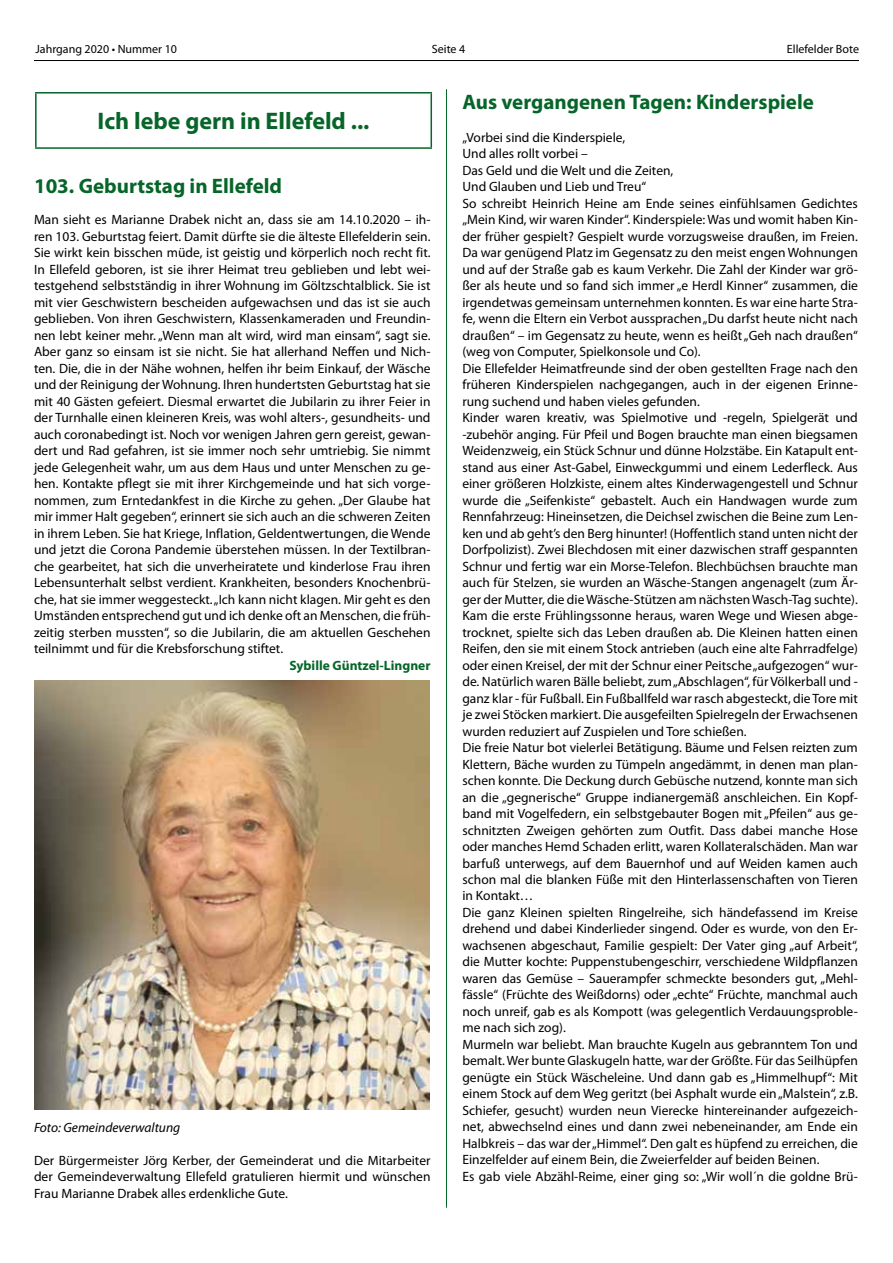
<style>
.page{position:relative;width:893px;height:1263px;background:#fff}
.page>*{position:absolute;margin:0;border:0;box-sizing:border-box;transform-origin:0 0}
.t1{font:700 24px "Myriad Pro";color:#066528}
.t2{font:700 21px "Myriad Pro";color:#066528}
.t3{font:13.5px/16.5px "Myriad Pro";color:#000;text-align:justify}
.t4{font:italic 13.5px "Myriad Pro";color:#000}
.t5{font:700 13.5px "Myriad Pro";color:#066528}
.t6{font:12px "Myriad Pro";color:#000}
</style>
<div class="page">
<hr style="left:34px;top:60px;width:825px;height:1px;background:#000">
<hr style="left:446px;top:89px;width:1px;height:1119px;background:#066528">
<hr style="left:35px;top:92px;width:397px;height:2px;background:#066528">
<hr style="left:35px;top:94px;width:2px;height:53px;background:#066528">
<hr style="left:431px;top:94px;width:1px;height:53px;background:#066528">
<hr style="left:35px;top:147px;width:397px;height:2px;background:#066528">
<img style="left:34px;top:680px;width:395px;height:429px">
<p class="t6" style="left:36px;top:42px;width:143px">Jahrgang 2020 • Nummer 10</p>
<p class="t6" style="left:432px;top:42px;width:35px">Seite 4</p>
<p class="t6" style="left:787px;top:42px;width:74px">Ellefelder Bote</p>
<h2 class="t2" style="left:462px;top:88px;width:353px">Aus vergangenen Tagen: Kinderspiele</h2>
<p class="t3" style="left:462px;top:129px;width:397px;text-align:left">„Vorbei sind die Kinderspiele,<br>Und alles rollt vorbei –<br>Das Geld und die Welt und die Zeiten,<br>Und Glauben und Lieb und Treu“<br>So schreibt Heinrich Heine am Ende seines einfühlsamen Gedichtes „Mein Kind, wir waren Kinder“. Kinderspiele: Was und womit haben Kin&shy;der früher gespielt? Gespielt wurde vorzugsweise draußen, im Freien.<br>Da war genügend Platz im Gegensatz zu den meist engen Wohnungen und auf der Straße gab es kaum Verkehr. Die Zahl der Kinder war grö&shy;ßer als heute und so fand sich immer „e Herdl Kinner“ zusammen, die irgendetwas gemeinsam unternehmen konnten. Es war eine harte Stra&shy;fe, wenn die Eltern ein Verbot aussprachen „Du darfst heute nicht nach draußen“ – im Gegensatz zu heute, wenn es heißt „Geh nach draußen“ (weg von Computer, Spielkonsole und Co).<br>Die Ellefelder Heimatfreunde sind der oben gestellten Frage nach den früheren Kinderspielen nachgegangen, auch in der eigenen Erinne&shy;rung suchend und haben vieles gefunden.<br>Kinder waren kreativ, was Spielmotive und -regeln, Spielgerät und -zubehör anging. Für Pfeil und Bogen brauchte man einen biegsamen Weidenzweig, ein Stück Schnur und dünne Holzstäbe. Ein Katapult ent&shy;stand aus einer Ast-Gabel, Einweckgummi und einem Lederfleck. Aus einer größeren Holzkiste, einem altes Kinderwagengestell und Schnur wurde die „Seifenkiste“ gebastelt. Auch ein Handwagen wurde zum Rennfahrzeug: Hineinsetzen, die Deichsel zwischen die Beine zum Len&shy;ken und ab geht’s den Berg hinunter! (Hoffentlich stand unten nicht der Dorfpolizist). Zwei Blechdosen mit einer dazwischen straff gespannten Schnur und fertig war ein Morse-Telefon. Blechbüchsen brauchte man auch für Stelzen, sie wurden an Wäsche-Stangen angenagelt (zum Är&shy;ger der Mutter, die die Wäsche-Stützen am nächsten Wasch-Tag suchte).<br>Kam die erste Frühlingssonne heraus, waren Wege und Wiesen abge&shy;trocknet, spielte sich das Leben draußen ab. Die Kleinen hatten einen Reifen, den sie mit einem Stock antrieben (auch eine alte Fahrradfelge) oder einen Kreisel, der mit der Schnur einer Peitsche „aufgezogen“ wur&shy;de. Natürlich waren Bälle beliebt, zum „Abschlagen“, für Völkerball und - ganz klar - für Fußball. Ein Fußballfeld war rasch abgesteckt, die Tore mit je zwei Stöcken markiert. Die ausgefeilten Spielregeln der Erwachsenen wurden reduziert auf Zuspielen und Tore schießen.<br>Die freie Natur bot vielerlei Betätigung. Bäume und Felsen reizten zum Klettern, Bäche wurden zu Tümpeln angedämmt, in denen man plan&shy;schen konnte. Die Deckung durch Gebüsche nutzend, konnte man sich an die „gegnerische“ Gruppe indianergemäß anschleichen. Ein Kopf&shy;band mit Vogelfedern, ein selbstgebauter Bogen mit „Pfeilen“ aus ge&shy;schnitzten Zweigen gehörten zum Outfit. Dass dabei manche Hose oder manches Hemd Schaden erlitt, waren Kollateralschäden. Man war barfuß unterwegs, auf dem Bauernhof und auf Weiden kamen auch schon mal die blanken Füße mit den Hinterlassenschaften von Tieren in Kontakt…<br>Die ganz Kleinen spielten Ringelreihe, sich händefassend im Kreise drehend und dabei Kinderlieder singend. Oder es wurde, von den Er&shy;wachsenen abgeschaut, Familie gespielt: Der Vater ging „auf Arbeit“, die Mutter kochte: Puppenstubengeschirr, verschiedene Wildpflanzen waren das Gemüse – Sauerampfer schmeckte besonders gut, „Mehl&shy;fässle“ (Früchte des Weißdorns) oder „echte“ Früchte, manchmal auch noch unreif, gab es als Kompott (was gelegentlich Verdauungsproble&shy;me nach sich zog).<br>Murmeln war beliebt. Man brauchte Kugeln aus gebranntem Ton und bemalt. Wer bunte Glaskugeln hatte, war der Größte. Für das Seilhüpfen genügte ein Stück Wäscheleine. Und dann gab es „Himmelhupf“: Mit einem Stock auf dem Weg geritzt (bei Asphalt wurde ein „Malstein“, z.B.<br>Schiefer, gesucht) wurden neun Vierecke hintereinander aufgezeich&shy;net, abwechselnd eines und dann zwei nebeneinander, am Ende ein Halbkreis – das war der „Himmel“. Den galt es hüpfend zu erreichen, die Einzelfelder auf einem Bein, die Zweierfelder auf beiden Beinen.<br>Es gab viele Abzähl-Reime, einer ging so: „Wir woll´n die goldne Brü-</p>
<h1 class="t1" style="left:98px;top:106px;width:273px">Ich lebe gern in Ellefeld ...</h1>
<h2 class="t2" style="left:34px;top:172px;width:250px">103. Geburtstag in Ellefeld</h2>
<p class="t3" style="left:34px;top:211px;width:398px">Man sieht es Marianne Drabek nicht an, dass sie am 14.10.2020 – ih&shy;ren 103. Geburtstag feiert. Damit dürfte sie die älteste Ellefelderin sein.<br>Sie wirkt kein bisschen müde, ist geistig und körperlich noch recht fit.<br>In Ellefeld geboren, ist sie ihrer Heimat treu geblieben und lebt wei&shy;testgehend selbstständig in ihrer Wohnung im Göltzschtalblick. Sie ist mit vier Geschwistern bescheiden aufgewachsen und das ist sie auch geblieben. Von ihren Geschwistern, Klassenkameraden und Freundin&shy;nen lebt keiner mehr. „Wenn man alt wird, wird man einsam“, sagt sie.<br>Aber ganz so einsam ist sie nicht. Sie hat allerhand Neffen und Nich&shy;ten. Die, die in der Nähe wohnen, helfen ihr beim Einkauf, der Wäsche und der Reinigung der Wohnung. Ihren hundertsten Geburtstag hat sie mit 40 Gästen gefeiert. Diesmal erwartet die Jubilarin zu ihrer Feier in der Turnhalle einen kleineren Kreis, was wohl alters-, gesundheits- und auch coronabedingt ist. Noch vor wenigen Jahren gern gereist, gewan&shy;dert und Rad gefahren, ist sie immer noch sehr umtriebig. Sie nimmt jede Gelegenheit wahr, um aus dem Haus und unter Menschen zu ge&shy;hen. Kontakte pflegt sie mit ihrer Kirchgemeinde und hat sich vorge&shy;nommen, zum Erntedankfest in die Kirche zu gehen. „Der Glaube hat mir immer Halt gegeben“, erinnert sie sich auch an die schweren Zeiten in ihrem Leben. Sie hat Kriege, Inflation, Geldentwertungen, die Wende und jetzt die Corona Pandemie überstehen müssen. In der Textilbran&shy;che gearbeitet, hat sich die unverheiratete und kinderlose Frau ihren Lebensunterhalt selbst verdient. Krankheiten, besonders Knochenbrü&shy;che, hat sie immer weggesteckt. „Ich kann nicht klagen. Mir geht es den Umständen entsprechend gut und ich denke oft an Menschen, die früh&shy;zeitig sterben mussten“, so die Jubilarin, die am aktuellen Geschehen teilnimmt und für die Krebsforschung stiftet.</p>
<p class="t5" style="left:289px;top:656px;width:143px">Sybille Güntzel-Lingner</p>
<p class="t4" style="left:34px;top:1119px;width:148px">Foto: Gemeindeverwaltung</p>
<p class="t3" style="left:34px;top:1151px;width:398px">Der Bürgermeister Jörg Kerber, der Gemeinderat und die Mitarbeiter der Gemeindeverwaltung Ellefeld gratulieren hiermit und wünschen Frau Marianne Drabek alles erdenkliche Gute.</p>
</div>
